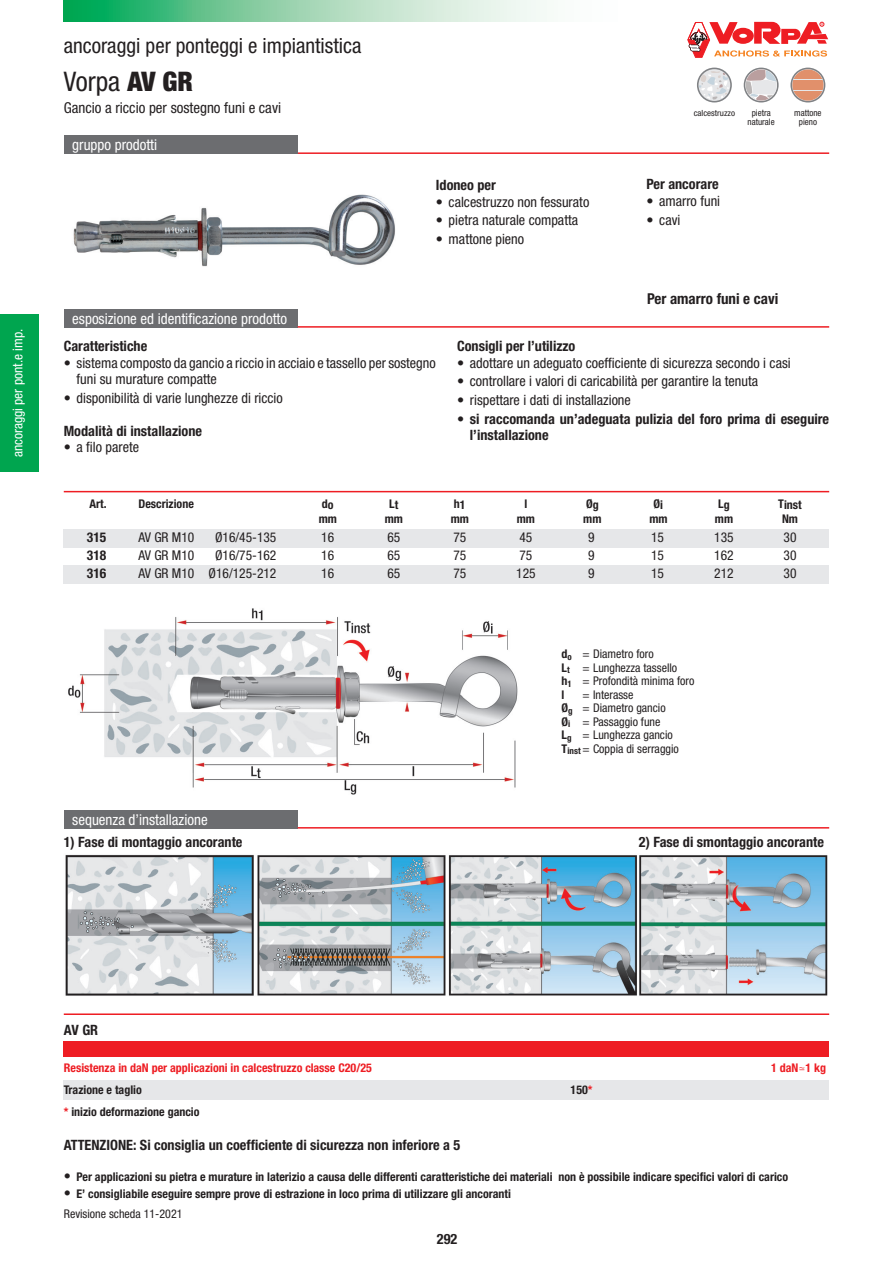
<style>
.page{position:relative;width:893px;height:1263px;background:#fff}
.page>*{position:absolute;margin:0;border:0;box-sizing:border-box;transform-origin:0 0}
.t1{font:condensed 27px "Helvetica Neue LT Std";color:#231f20}
.t2{font:condensed 21px "Helvetica Neue LT Std";color:#231f20}
.t3{font:condensed 15px "Helvetica Neue LT Std";color:#fff}
.t4{font:condensed 15px "Helvetica Neue LT Std";color:#231f20}
.t5{font:700 condensed 15px "Helvetica Neue LT Std";color:#231f20}
.t6{font:condensed 14.25px/16.5px "Helvetica Neue LT Std";color:#231f20}
.t7{font:700 condensed 14.25px/16.5px "Helvetica Neue LT Std";color:#231f20}
.t8{font:condensed 13.5px/18px "Helvetica Neue LT Std";color:#231f20;text-align:justify}
.t9{font:condensed 13.5px "Helvetica Neue LT Std";color:#fff}
.t10{font:700 condensed 13.5px/18px "Helvetica Neue LT Std";color:#231f20;text-align:justify}
.t11{font:700 condensed 12px/14.2px "Helvetica Neue LT Std";color:#231f20}
.t12{font:condensed 12px/13.5px "Helvetica Neue LT Std";color:#231f20}
.t13{font:700 condensed 12px "Helvetica Neue LT Std";color:#ee1d23}
.t14{font:condensed 9px/9px "Helvetica Neue LT Std";color:#231f20;text-align:center}
.t15{font:condensed 8.4px "Helvetica Neue LT Std";color:#231f20;scale:1.06 1}
.s1{font-weight:900}
.s2{font-weight:400}
.s3{font-weight:700}
.s4{color:#ee1d23}
.s5{font-weight:400;font-size:14.25px}
</style>
<div class="page">
<svg style="left:687px;top:22px;width:141px;height:36px"></svg>
<div style="left:0;top:315px;width:39px;height:157px;background:#00a54f"></div>
<svg style="left:64px;top:0;width:483px;height:21px;background:#8fd3ad"></svg>
<hr style="left:298px;top:152px;width:531px;height:2px;background:#ee1d23">
<div style="left:64px;top:1080px;width:765px;height:20px;background:#e6e7e9"></div>
<img style="left:73px;top:194px;width:322px;height:73px">
<div style="left:64px;top:530px;width:765px;height:18px;background:#e6e7e9"></div>
<div style="left:64px;top:566px;width:765px;height:18px;background:#e6e7e9"></div>
<img style="left:65px;top:854px;width:763px;height:142px">
<div style="left:64px;top:136px;width:234px;height:18px;background:#6c6d70"></div>
<div style="left:64px;top:310px;width:234px;height:18px;background:#6c6d70"></div>
<hr style="left:298px;top:326px;width:531px;height:2px;background:#ee1d23">
<div style="left:64px;top:810px;width:234px;height:18px;background:#6c6d70"></div>
<hr style="left:298px;top:827px;width:531px;height:1px;background:#ee1d23">
<div style="left:697px;top:68px;width:35px;height:34px;border:2px solid #808285;border-radius:50%"></div>
<svg style="left:699px;top:70px;width:30px;height:30px"></svg>
<div style="left:744px;top:68px;width:35px;height:34px;border:2px solid #808285;border-radius:50%"></div>
<svg style="left:746px;top:69px;width:31px;height:32px"></svg>
<svg style="left:791px;top:68px;width:34px;height:34px"></svg>
<div style="left:790px;top:68px;width:35px;height:34px;border:2px solid #808285;border-radius:50%"></div>
<svg style="left:792px;top:71px;width:5px;height:8px"></svg>
<div style="left:798px;top:69px;width:20px;height:10px;background:#e1906b"></div>
<svg style="left:819px;top:71px;width:4px;height:8px"></svg>
<div style="left:792px;top:80px;width:17px;height:10px;background:#e1906b"></div>
<div style="left:810px;top:80px;width:13px;height:10px;background:#e1906b"></div>
<svg style="left:792px;top:91px;width:5px;height:8px"></svg>
<div style="left:798px;top:91px;width:20px;height:10px;background:#e1906b"></div>
<svg style="left:819px;top:91px;width:4px;height:8px"></svg>
<hr style="left:64px;top:1013px;width:765px;height:2px;background:#ee1d23">
<div style="left:64px;top:1042px;width:765px;height:15px;background:#ee1d23"></div>
<hr style="left:64px;top:491px;width:765px;height:1px;background:#ee1d23">
<img style="left:68px;top:608px;width:450px;height:187px">
<p class="t9" style="left:10px;top:457px;width:130px;rotate:-90deg">ancoraggi per pont.e imp.</p>
<h2 class="t2" style="left:64px;top:34px;width:299px">ancoraggi per ponteggi e impiantistica</h2>
<h1 class="t1" style="left:64px;top:66px;width:131px">Vorpa <span class="s1">AV GR</span></h1>
<p class="t4" style="left:64px;top:99px;width:219px">Gancio a riccio per sostegno funi e cavi</p>
<p class="t3" style="left:72px;top:136px;width:86px">gruppo prodotti</p>
<p class="t3" style="left:72px;top:310px;width:216px">esposizione ed identificazione prodotto</p>
<p class="t7" style="left:436px;top:176px;width:62px">Idoneo per</p>
<p class="t6" style="left:436px;top:193px;width:155px">• calcestruzzo non fessurato</p>
<p class="t6" style="left:436px;top:212px;width:144px">• pietra naturale compatta</p>
<p class="t6" style="left:436px;top:230px;width:90px">• mattone pieno</p>
<p class="t15" style="left:694px;top:109px;width:40px">calcestruzzo</p>
<p class="t14" style="left:747px;top:109px;width:29px">pietra naturale</p>
<p class="t14" style="left:794px;top:109px;width:29px">mattone pieno</p>
<p class="t7" style="left:646px;top:176px;width:74px">Per ancorare</p>
<p class="t6" style="left:646px;top:193px;width:75px">• amarro funi</p>
<p class="t6" style="left:646px;top:211px;width:35px">• cavi</p>
<p class="t5" style="left:647px;top:289px;width:133px">Per amarro funi e cavi</p>
<p class="t7" style="left:64px;top:338px;width:85px">Caratteristiche</p>
<p class="t6" style="left:77px;top:354px;width:361px;text-indent:-13px">• sistema composto da gancio a riccio in acciaio e tassello per sostegno funi su murature compatte</p>
<p class="t6" style="left:64px;top:389px;width:221px">• disponibilità di varie lunghezze di riccio</p>
<p class="t7" style="left:64px;top:422px;width:140px">Modalità di installazione</p>
<p class="t6" style="left:64px;top:439px;width:77px">• a filo parete</p>
<p class="t7" style="left:457px;top:338px;width:120px">Consigli per l’utilizzo</p>
<p class="t6" style="left:457px;top:354px;width:335px">• adottare un adeguato coefficiente di sicurezza secondo i casi</p>
<p class="t6" style="left:457px;top:373px;width:302px">• controllare i valori di caricabilità per garantire la tenuta</p>
<p class="t6" style="left:457px;top:392px;width:175px">• rispettare i dati di installazione</p>
<p class="t7" style="left:470px;top:410px;width:361px;text-indent:-13px"><span class="s2">•</span> si raccomanda un’adeguata pulizia del foro prima di eseguire l’installazione</p>
<p class="t11" style="left:90px;top:496px;width:19px">Art.</p>
<p class="t11" style="left:138px;top:496px;width:57px">Descrizione</p>
<p class="t10" style="left:87px;top:528px;width:21px">315<br>318<br>316</p>
<p class="t8" style="left:138px;top:528px;width:57px">AV GR M10</p>
<p class="t8" style="left:215px;top:528px;width:63px">Ø16/45-135</p>
<p class="t8" style="left:138px;top:546px;width:139px;text-align:right">Ø16/75-162<br>AV GR M10 Ø16/125-212</p>
<p class="t8" style="left:138px;top:546px;width:57px">AV GR M10</p>
<p class="t11" style="left:319px;top:497px;width:20px">do mm</p>
<p class="t8" style="left:321px;top:528px;width:14px">16<br>16<br>16</p>
<p class="t11" style="left:385px;top:497px;width:20px;text-align:center">Lt mm</p>
<p class="t8" style="left:387px;top:528px;width:14px">65<br>65<br>65</p>
<p class="t11" style="left:451px;top:497px;width:20px">h1 mm</p>
<p class="t8" style="left:453px;top:528px;width:14px">75<br>75<br>75</p>
<p class="t11" style="left:517px;top:496px;width:20px;line-height:15px;text-align:center">l mm</p>
<p class="t8" style="left:516px;top:528px;width:21px;text-align:left">45<br>75<br>125</p>
<p class="t11" style="left:583px;top:497px;width:20px">Øg mm</p>
<p class="t8" style="left:588px;top:528px;width:8px">9<br>9<br>9</p>
<p class="t11" style="left:649px;top:497px;width:20px;text-align:center">Øi mm</p>
<p class="t8" style="left:651px;top:528px;width:14px">15<br>15<br>15</p>
<p class="t11" style="left:715px;top:497px;width:20px">Lg mm</p>
<p class="t8" style="left:714px;top:528px;width:21px">135<br>162<br>212</p>
<p class="t11" style="left:778px;top:498px;width:25px;line-height:13.5px;text-align:center">Tinst<br>Nm</p>
<p class="t8" style="left:784px;top:528px;width:14px">30<br>30<br>30</p>
<p class="t3" style="left:72px;top:811px;width:137px">sequenza d’installazione</p>
<p class="t12" style="left:562px;top:647px;width:134px"><span class="s3">d</span><sub>o</sub> = Diametro foro<br><span class="s3">L</span><sub>t</sub> = Lunghezza tassello<br><span class="s3">h</span><sub>1</sub> = Profondità minima foro <span class="s3">l</span></p>
<p class="t12" style="left:562px;top:687px;width:119px;text-indent:21px">= Interasse<br><span class="s3">Ø</span><sub>g</sub> = Diametro gancio<br><span class="s3">Ø</span><sub>i</sub> = Passaggio fune<br><span class="s3">L</span><sub>g</sub> = Lunghezza gancio<br><span class="s3">T</span><sub>inst</sub> = Coppia di serraggio</p>
<p class="t7" style="left:64px;top:833px;width:180px">1) Fase di montaggio ancorante</p>
<p class="t7" style="left:639px;top:833px;width:187px">2) Fase di smontaggio ancorante</p>
<p class="t7" style="left:64px;top:1021px;width:36px">AV GR</p>
<p class="t13" style="left:64px;top:1061px;width:310px">Resistenza in daN per applicazioni in calcestruzzo classe C20/25</p>
<p class="t13" style="left:771px;top:1061px;width:56px">1 daN≃1 kg</p>
<p class="t11" style="left:64px;top:1078px;width:137px;line-height:22.2px">Trazione e taglio<br><span class="s4">*</span> inizio deformazione gancio</p>
<p class="t11" style="left:571px;top:1082px;width:23px">150<span class="s4">*</span></p>
<p class="t7" style="left:64px;top:1136px;width:398px">ATTENZIONE: Si consiglia un coefficiente di sicurezza non inferiore a 5</p>
<p class="t11" style="left:64px;top:1169px;width:726px"><span class="s5">•</span> Per applicazioni su pietra e murature in laterizio a causa delle differenti caratteristiche dei materiali non è possibile indicare specifici valori di carico</p>
<p class="t11" style="left:64px;top:1186px;width:449px"><span class="s5">•</span> E’ consigliabile eseguire sempre prove di estrazione in loco prima di utilizzare gli ancoranti</p>
<p class="t12" style="left:64px;top:1207px;width:120px">Revisione scheda 11-2021</p>
<p class="t7" style="left:437px;top:1230px;width:22px">292</p>
</div>
